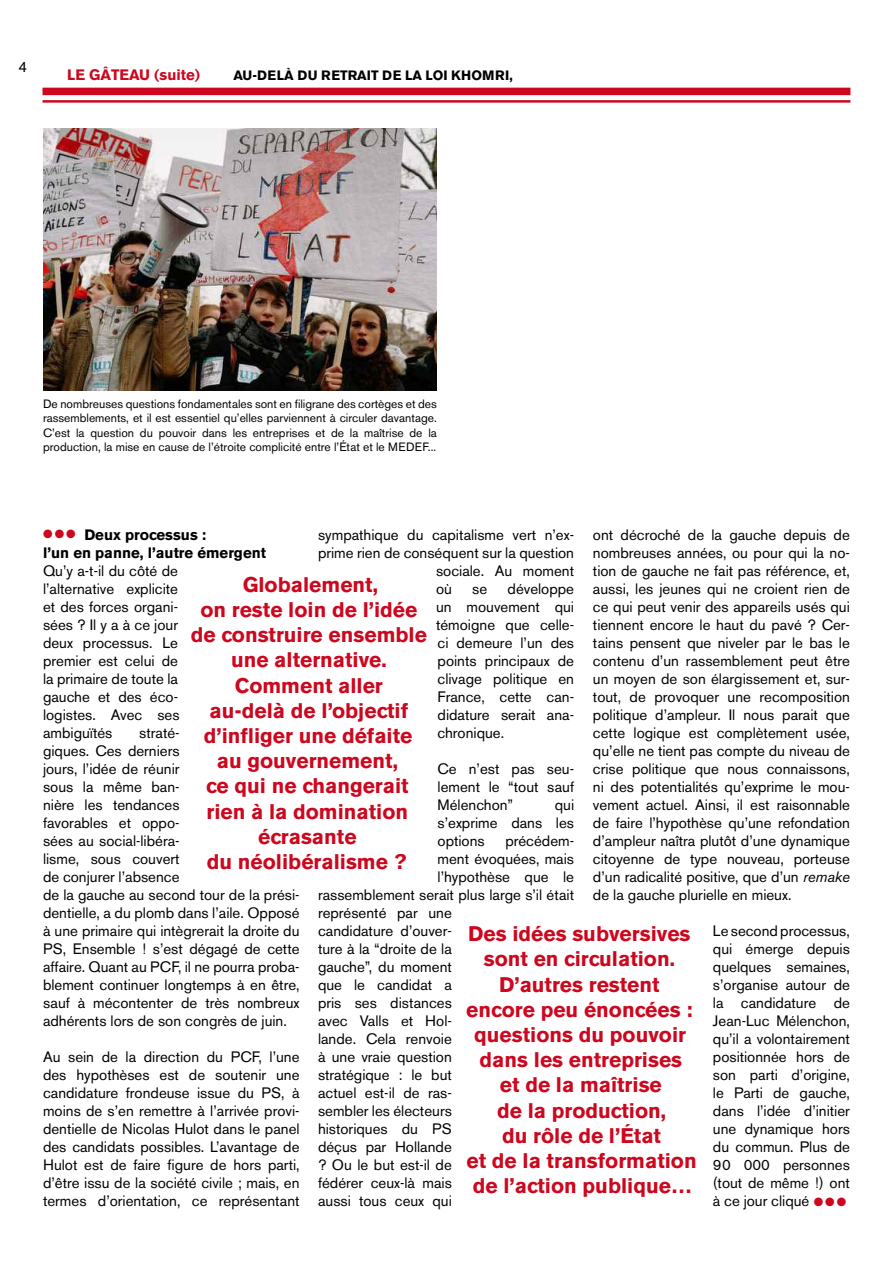
<style>
.page{position:relative;width:893px;height:1263px;background:#fff}
.page>*{position:absolute;margin:0;border:0;box-sizing:border-box;transform-origin:0 0}
.t1{font:700 21px/25.2px "Akzidenz Grotesk BE";color:#cd071e;text-align:center}
.t2{font:15px/18px "Akzidenz Grotesk BE";color:#000;text-align:justify}
.t3{font:700 15px/18px "Akzidenz Grotesk BE";color:#000}
.t4{font:700 15px "Akzidenz Grotesk BE";color:#cd071e}
.t5{font:700 13.5px "Akzidenz Grotesk BE";color:#000}
.t6{font:12px/14.4px "Akzidenz Grotesk BE";color:#000;text-align:justify}
.t7{font:12px "Zapf Dingbats ITC";color:#cd071e}
.s1{font-style:italic}
.s2{color:#cd071e}
</style>
<div class="page">
<div style="left:43px;top:88px;width:807px;height:7px;background:#cd071e"></div>
<hr style="left:43px;top:100px;width:807px;height:3px;background:#cd071e">
<img style="left:43px;top:128px;width:394px;height:263px">
<p class="t2" style="left:18px;top:58px;width:10px">4</p>
<p class="t4" style="left:67px;top:66px;width:134px">LE GÂTEAU (suite)</p>
<p class="t5" style="left:234px;top:68px;width:281px">AU-DELÀ DU RETRAIT DE LA LOI KHOMRI,</p>
<p class="t6" style="left:43px;top:396px;width:395px">De nombreuses questions fondamentales sont en filigrane des cortèges et des rassemblements, et il est essentiel qu’elles parviennent à circuler davantage.<br>C’est la question du pouvoir dans les entreprises et de la maîtrise de la production, la mise en cause de l’étroite complicité entre l’État et le MEDEF...</p>
<p class="t2" style="left:318px;top:526px;width:258px">sympathique du capitalisme vert n’ex-</p>
<p class="t2" style="left:318px;top:544px;width:258px">prime rien de conséquent sur la question</p>
<p class="t2" style="left:436px;top:562px;width:139px">sociale. Au moment</p>
<p class="t2" style="left:436px;top:580px;width:17px">où</p>
<p class="t2" style="left:472px;top:580px;width:16px">se</p>
<p class="t2" style="left:593px;top:526px;width:258px">ont décroché de la gauche depuis de nombreuses années, ou pour qui la no&shy;tion de gauche ne fait pas référence, et, aussi, les jeunes qui ne croient rien de ce qui peut venir des appareils usés qui tiennent encore le haut du pavé ? Cer&shy;tains pensent que niveler par le bas le contenu d’un rassemblement peut être un moyen de son élargissement et, sur&shy;tout, de provoquer une recomposition politique d’ampleur. Il nous parait que cette logique est complètement usée, qu’elle ne tient pas compte du niveau de crise politique que nous connaissons, ni des potentialités qu’exprime le mou&shy;vement actuel. Ainsi, il est raisonnable de faire l’hypothèse qu’une refondation d’ampleur naîtra plutôt d’une dynamique citoyenne de type nouveau, porteuse d’un radicalité positive, que d’un <span class="s1">remake </span>de la gauche plurielle en mieux.</p>
<p class="t2" style="left:713px;top:922px;width:138px">Le second processus, qui émerge depuis quelques semaines, s’organise autour de la candidature de Jean-Luc Mélenchon, qu’il a volontairement positionnée hors de son parti d’origine, le Parti de gauche, dans l’idée d’initier une dynamique hors du commun. Plus de 90 000 personnes (tout de même !) ont à ce jour cliqué</p>
<p class="t3" style="left:43px;top:526px;width:225px"><span class="s2">●</span> <span class="s2">●</span> <span class="s2">●</span> Deux processus :<br>l’un en panne, l’autre émergent</p>
<p class="t2" style="left:43px;top:562px;width:138px">Qu’y a-t-il du côté de l’alternative explicite et des forces organi&shy;sées ? Il y a à ce jour deux processus. Le premier est celui de la primaire de toute la gauche et des éco&shy;logistes. Avec ses ambiguïtés</p>
<h1 class="t1" style="left:191px;top:572px;width:238px">Globalement,<br>on reste loin de l’idée de construire ensemble une alternative.<br>Comment aller<br>au-delà de l’objectif d’infliger une défaite au gouvernement,<br>ce qui ne changerait rien à la domination écrasante<br>du néolibéralisme ?</h1>
<p class="t2" style="left:436px;top:580px;width:140px;text-indent:71px">développe un mouvement qui témoigne que celle&shy;ci demeure l’un des points principaux de clivage politique en France, cette can&shy;didature serait ana&shy;chronique.</p>
<p class="t2" style="left:438px;top:760px;width:138px">Ce n’est pas seu&shy;lement le “tout sauf Mélenchon”</p>
<p class="t2" style="left:43px;top:724px;width:258px;text-align:left;text-indent:96px">straté-<br>giques. Ces derniers<br>jours, l’idée de réunir<br>sous la même ban-<br>nière les tendances<br>favorables et oppo-<br>sées au social-libéra-<br>lisme, sous couvert<br>de conjurer l’absence<br>de la gauche au second tour de la prési&shy;dentielle, a du plomb dans l’aile. Opposé à une primaire qui intègrerait la droite du<br>PS, Ensemble ! s’est dégagé de cette affaire. Quant au PCF, il ne pourra proba&shy;blement continuer longtemps à en être, sauf à mécontenter de très nombreux adhérents lors de son congrès de juin.</p>
<p class="t2" style="left:43px;top:1048px;width:258px">Au sein de la direction du PCF, l’une des hypothèses est de soutenir une candidature frondeuse issue du PS, à moins de s’en remettre à l’arrivée provi&shy;dentielle de Nicolas Hulot dans le panel des candidats possibles. L’avantage de Hulot est de faire figure de hors parti, d’être issu de la société civile ; mais, en termes d’orientation, ce représentant</p>
<p class="t2" style="left:438px;top:796px;width:138px;text-indent:117px">qui s’exprime dans les options</p>
<p class="t2" style="left:505px;top:832px;width:70px">précédem-</p>
<p class="t2" style="left:438px;top:850px;width:138px">ment évoquées, mais</p>
<p class="t2" style="left:438px;top:868px;width:138px">l’hypothèse que le</p>
<p class="t2" style="left:318px;top:886px;width:258px">rassemblement serait plus large s’il était</p>
<p class="t2" style="left:318px;top:904px;width:135px">représenté par une</p>
<p class="t2" style="left:318px;top:922px;width:135px">candidature d’ouver-</p>
<p class="t2" style="left:318px;top:940px;width:135px">ture à la “droite de la</p>
<p class="t2" style="left:318px;top:958px;width:135px">gauche”, du moment</p>
<p class="t2" style="left:318px;top:976px;width:135px">que le candidat a</p>
<p class="t2" style="left:318px;top:994px;width:135px">pris ses distances</p>
<p class="t2" style="left:318px;top:1012px;width:135px">avec Valls et Hol-</p>
<p class="t2" style="left:318px;top:1030px;width:135px">lande. Cela renvoie</p>
<p class="t2" style="left:318px;top:1048px;width:135px">à une vraie question</p>
<p class="t2" style="left:318px;top:1066px;width:135px">stratégique : le but</p>
<p class="t2" style="left:318px;top:1084px;width:135px">actuel est-il de ras-</p>
<p class="t2" style="left:318px;top:1102px;width:135px">sembler les électeurs</p>
<p class="t2" style="left:318px;top:1120px;width:135px">historiques du PS</p>
<p class="t2" style="left:318px;top:1138px;width:135px">déçus par Hollande</p>
<p class="t2" style="left:318px;top:1156px;width:135px">? Ou le but est-il de</p>
<p class="t2" style="left:318px;top:1174px;width:135px">fédérer ceux-là mais</p>
<p class="t2" style="left:318px;top:1192px;width:135px">aussi tous ceux qui</p>
<h1 class="t1" style="left:466px;top:921px;width:232px">Des idées subversives sont en circulation.<br>D’autres restent encore peu énoncées : questions du pouvoir dans les entreprises<br>et de la maîtrise<br>de la production,<br>du rôle de l’État<br>et de la transformation de l’action publique…</h1>
<p class="t7" style="left:814px;top:1196px;width:34px">● ● ●</p>
</div>
